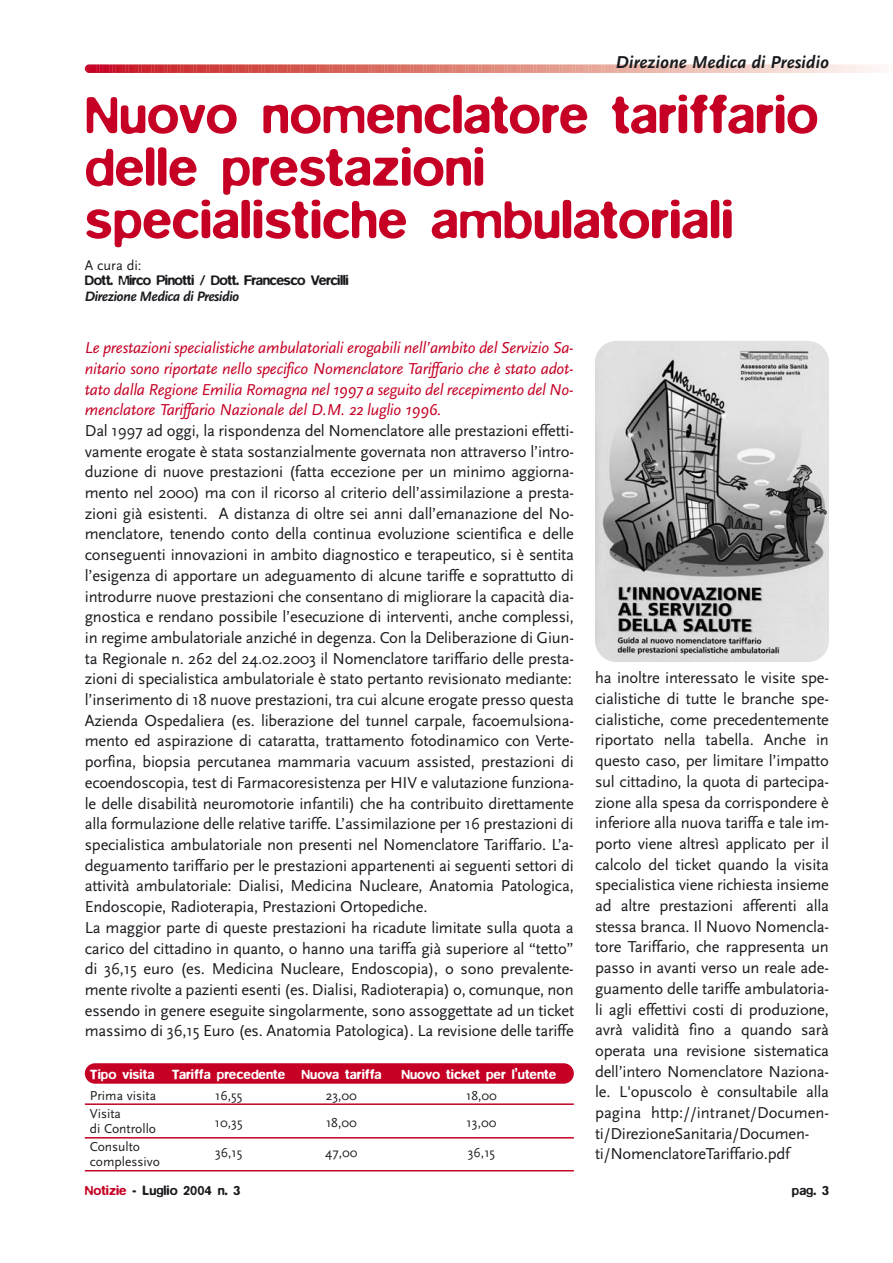
<style>
.page{position:relative;width:893px;height:1263px;background:#fff}
.page>*{position:absolute;margin:0;border:0;box-sizing:border-box;transform-origin:0 0}
.t1{font:500 54px/52.5px "Blur";color:#c50024}
.t2{font:italic 700 18px "Scala Sans";color:#1b1c20}
.t3{font:16.5px/20.7px "Scala Sans";letter-spacing:-.015em;color:#1b1c20}
.t4{font:italic 16.5px/20.7px "Scala Sans";letter-spacing:-.015em;color:#c50024;text-align:justify}
.t5{font:500 14.25px "Blur";letter-spacing:-.035em;color:#1b1c20}
.t6{font:italic 700 14.25px "Scala Sans";letter-spacing:-.035em;color:#1b1c20}
.t7{font:14.25px "Scala Sans";color:#1b1c20}
.t8{font:500 13.8px "Blur";color:#fff}
.t9{font:13.5px/15px "Scala Sans";color:#1b1c20}
.t10{font:500 13.5px "Blur";color:#1b1c20}
.s1{color:#c50024}
</style>
<div class="page">
<svg style="left:85px;top:64px;width:795px;height:9px;background:#e28f88"></svg>
<div style="left:85px;top:1063px;width:489px;height:21px;background:#c50024;border-radius:10px"></div>
<hr style="left:85px;top:1103px;width:489px;height:2px;background:#c50024">
<hr style="left:85px;top:1137px;width:489px;height:1px;background:#c50024">
<hr style="left:85px;top:1170px;width:489px;height:1px;background:#c50024">
<img style="left:595px;top:341px;width:234px;height:321px;border-radius:21px">
<p class="t2" style="left:616px;top:55px;width:215px">Direzione Medica di Presidio</p>
<h1 class="t1" style="left:85px;top:93px;width:735px">Nuovo nomenclatore tariffario delle prestazioni specialistiche ambulatoriali</h1>
<p class="t7" style="left:85px;top:259px;width:58px">A cura di:</p>
<p class="t5" style="left:85px;top:276px;width:265px">Dott. Mirco Pinotti / Dott. Francesco Vercilli</p>
<p class="t6" style="left:85px;top:291px;width:156px">Direzione Medica di Presidio</p>
<p class="t4" style="left:85px;top:339px;width:490px">Le prestazioni specialistiche ambulatoriali erogabili nell’ambito del Servizio Sa&shy;nitario sono riportate nello specifico Nomenclatore Tariffario che è stato adot&shy;tato dalla Regione Emilia Romagna nel 1997 a seguito del recepimento del No&shy;menclatore Tariffario Nazionale del D.M. 22 luglio 1996.</p>
<p class="t3" style="left:85px;top:421px;width:491px">Dal 1997 ad oggi, la rispondenza del Nomenclatore alle prestazioni effetti&shy;vamente erogate è stata sostanzialmente governata non attraverso l’intro&shy;duzione di nuove prestazioni (fatta eccezione per un minimo aggiorna&shy;mento nel 2000) ma con il ricorso al criterio dell’assimilazione a presta&shy;zioni già esistenti. A distanza di oltre sei anni dall’emanazione del No&shy;menclatore, tenendo conto della continua evoluzione scientifica e delle conseguenti innovazioni in ambito diagnostico e terapeutico, si è sentita l’esigenza di apportare un adeguamento di alcune tariffe e soprattutto di introdurre nuove prestazioni che consentano di migliorare la capacità dia&shy;gnostica e rendano possibile l’esecuzione di interventi, anche complessi, in regime ambulatoriale anziché in degenza. Con la Deliberazione di Giun&shy;ta Regionale n. 262 del 24.02.2003 il Nomenclatore tariffario delle presta&shy;zioni di specialistica ambulatoriale è stato pertanto revisionato mediante: l’inserimento di 18 nuove prestazioni, tra cui alcune erogate presso questa Azienda Ospedaliera (es. liberazione del tunnel carpale, facoemulsiona&shy;mento ed aspirazione di cataratta, trattamento fotodinamico con Verte&shy;porfina, biopsia percutanea mammaria vacuum assisted, prestazioni di ecoendoscopia, test di Farmacoresistenza per HIV e valutazione funziona&shy;le delle disabilità neuromotorie infantili) che ha contribuito direttamente alla formulazione delle relative tariffe. L’assimilazione per 16 prestazioni di specialistica ambulatoriale non presenti nel Nomenclatore Tariffario. L’a&shy;deguamento tariffario per le prestazioni appartenenti ai seguenti settori di attività ambulatoriale: Dialisi, Medicina Nucleare, Anatomia Patologica, Endoscopie, Radioterapia, Prestazioni Ortopediche.<br>La maggior parte di queste prestazioni ha ricadute limitate sulla quota a carico del cittadino in quanto, o hanno una tariffa già superiore al “tetto” di 36,15 euro (es. Medicina Nucleare, Endoscopia), o sono prevalente&shy;mente rivolte a pazienti esenti (es. Dialisi, Radioterapia) o, comunque, non essendo in genere eseguite singolarmente, sono assoggettate ad un ticket massimo di 36,15 Euro (es. Anatomia Patologica). La revisione delle tariffe</p>
<p class="t8" style="left:90px;top:1070px;width:66px">Tipo visita</p>
<p class="t8" style="left:172px;top:1070px;width:211px">Tariffa precedente Nuova tariffa</p>
<p class="t8" style="left:401px;top:1070px;width:156px">Nuovo ticket per l’utente</p>
<p class="t9" style="left:90px;top:1089px;width:68px">Prima visita</p>
<p class="t9" style="left:215px;top:1089px;width:29px">16,55</p>
<p class="t9" style="left:326px;top:1089px;width:33px">23,00</p>
<p class="t9" style="left:466px;top:1089px;width:32px">18,00</p>
<p class="t9" style="left:90px;top:1107px;width:68px">Visita<br>di Controllo</p>
<p class="t9" style="left:215px;top:1116px;width:29px">10,35</p>
<p class="t9" style="left:326px;top:1116px;width:32px">18,00</p>
<p class="t9" style="left:467px;top:1116px;width:31px">13,00</p>
<p class="t9" style="left:90px;top:1140px;width:72px">Consulto complessivo</p>
<p class="t9" style="left:215px;top:1146px;width:29px">36,15</p>
<p class="t9" style="left:325px;top:1146px;width:34px">47,00</p>
<p class="t9" style="left:468px;top:1146px;width:29px">36,15</p>
<p class="t10" style="left:85px;top:1186px;width:157px"><span class="s1">Notizie</span> - Luglio 2004 n. 3</p>
<p class="t3" style="left:595px;top:669px;width:235px">ha inoltre interessato le visite spe&shy;cialistiche di tutte le branche spe&shy;cialistiche, come precedentemente riportato nella tabella. Anche in questo caso, per limitare l’impatto sul cittadino, la quota di partecipa&shy;zione alla spesa da corrispondere è inferiore alla nuova tariffa e tale im&shy;porto viene altresì applicato per il calcolo del ticket quando la visita specialistica viene richiesta insieme ad altre prestazioni afferenti alla stessa branca. Il Nuovo Nomencla&shy;tore Tariffario, che rappresenta un passo in avanti verso un reale ade&shy;guamento delle tariffe ambulatoria&shy;li agli effettivi costi di produzione, avrà validità fino a quando sarà operata una revisione sistematica dell’intero Nomenclatore Naziona&shy;le. L'opuscolo è consultabile alla pagina http://intranet/Documen&shy;ti/DirezioneSanitaria/Documen&shy;ti/NomenclatoreTariffario.pdf</p>
<p class="t10" style="left:792px;top:1186px;width:39px">pag. 3</p>
</div>
